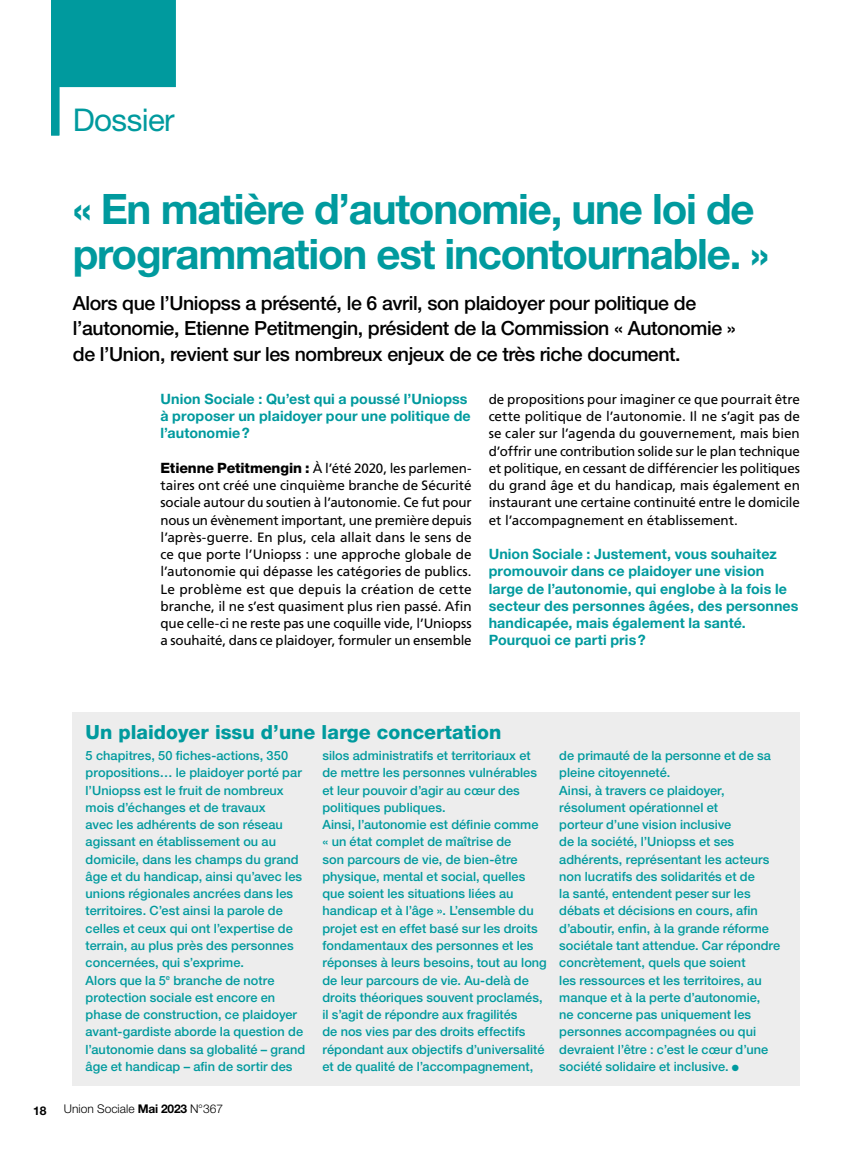
<style>
.page{position:relative;width:851px;height:1149px;background:#fff}
.page>*{position:absolute;margin:0;border:0;box-sizing:border-box;transform-origin:0 0}
.t1{font:700 42px/45px "Helvetica Neue LT Std";letter-spacing:-.03em;color:#009a9e}
.t2{font:31.35px "Helvetica Neue LT Std";letter-spacing:-.02em;color:#009a9e}
.t3{font:500 19.5px/25.5px "Helvetica Neue LT Std";letter-spacing:-.02em;color:#000}
.t4{font:800 19.5px "Helvetica Neue LT Std";color:#009a9e}
.t5{font:700 14.25px/17.2px "Helvetica Neue LT Std";letter-spacing:.005em;color:#009a9e}
.t6{font:13.5px/17.2px "Frutiger";letter-spacing:-.01em;color:#000;text-align:justify}
.t7{font:500 12.75px/17.2px "Helvetica Neue LT Std";letter-spacing:.005em;color:#009a9e}
.t8{font:300 12px "Helvetica Neue LT Std";color:#000}
.t9{font:700 12px "Helvetica Neue LT Std";color:#000}
.s1{font-family:"Helvetica Neue LT Std";font-weight:800;font-size:14.25px}
.s2{font-weight:700}
</style>
<div class="page">
<svg style="left:51px;top:0;width:125px;height:135px"></svg>
<div style="left:73px;top:711px;width:726px;height:373px;background:#ededed"></div>
<h2 class="t2" style="left:73px;top:101px;width:103px">Dossier</h2>
<h1 class="t1" style="left:73px;top:185px;width:697px">« En matière d’autonomie, une loi de programmation est incontournable. »</h1>
<h3 class="t3" style="left:73px;top:290px;width:664px">Alors que l’Uniopss a présenté, le 6 avril, son plaidoyer pour politique de l’autonomie, Etienne Petitmengin, président de la Commission « Autonomie » de l’Union, revient sur les nombreux enjeux de ce très riche document.</h3>
<p class="t5" style="left:160px;top:390px;width:312px">Union Sociale : Qu’est qui a poussé l’Uniopss à proposer un plaidoyer pour une politique de l’autonomie?</p>
<p class="t6" style="left:160px;top:459px;width:313px"><span class="s1">Etienne Petitmengin :</span> À l’été 2020, les parlemen&shy;taires ont créé une cinquième branche de Sécurité sociale autour du soutien à l’autonomie. Ce fut pour nous un évènement important, une première depuis l’après-guerre. En plus, cela allait dans le sens de ce que porte l’Uniopss : une approche globale de l’autonomie qui dépasse les catégories de publics.<br>Le problème est que depuis la création de cette branche, il ne s’est quasiment plus rien passé. Afin que celle-ci ne reste pas une coquille vide, l’Uniopss a souhaité, dans ce plaidoyer, formuler un ensemble</p>
<p class="t6" style="left:488px;top:390px;width:313px">de propositions pour imaginer ce que pourrait être cette politique de l’autonomie. Il ne s’agit pas de se caler sur l’agenda du gouvernement, mais bien d’offrir une contribution solide sur le plan technique et politique, en cessant de différencier les politiques du grand âge et du handicap, mais également en instaurant une certaine continuité entre le domicile et l’accompagnement en établissement.</p>
<p class="t5" style="left:488px;top:545px;width:311px">Union Sociale : Justement, vous souhaitez promouvoir dans ce plaidoyer une vision large de l’autonomie, qui englobe à la fois le secteur des personnes âgées, des personnes handicapée, mais également la santé.<br>Pourquoi ce parti pris?</p>
<p class="t9" style="left:33px;top:1102px;width:15px">18</p>
<h3 class="t4" style="left:86px;top:719px;width:417px">Un plaidoyer issu d’une large concertation</h3>
<p class="t7" style="left:86px;top:746px;width:221px">5 chapitres, 50 fiches-actions, 350 propositions… le plaidoyer porté par l’Uniopss est le fruit de nombreux mois d’échanges et de travaux<br>avec les adhérents de son réseau agissant en établissement ou au domicile, dans les champs du grand âge et du handicap, ainsi qu’avec les unions régionales ancrées dans les territoires. C’est ainsi la parole de celles et ceux qui ont l’expertise de terrain, au plus près des personnes concernées, qui s’exprime.<br>Alors que la 5<sup>e</sup> branche de notre protection sociale est encore en phase de construction, ce plaidoyer avant-gardiste aborde la question de l’autonomie dans sa globalité – grand âge et handicap – afin de sortir des</p>
<p class="t7" style="left:322px;top:746px;width:226px">silos administratifs et territoriaux et de mettre les personnes vulnérables et leur pouvoir d’agir au cœur des politiques publiques.<br>Ainsi, l’autonomie est définie comme « un état complet de maîtrise de<br>son parcours de vie, de bien-être physique, mental et social, quelles que soient les situations liées au handicap et à l’âge ». L’ensemble du projet est en effet basé sur les droits fondamentaux des personnes et les réponses à leurs besoins, tout au long de leur parcours de vie. Au-delà de droits théoriques souvent proclamés, il s’agit de répondre aux fragilités<br>de nos vies par des droits effectifs répondant aux objectifs d’universalité et de qualité de l’accompagnement,</p>
<p class="t7" style="left:559px;top:746px;width:222px">de primauté de la personne et de sa pleine citoyenneté.<br>Ainsi, à travers ce plaidoyer, résolument opérationnel et<br>porteur d’une vision inclusive<br>de la société, l’Uniopss et ses adhérents, représentant les acteurs non lucratifs des solidarités et de<br>la santé, entendent peser sur les débats et décisions en cours, afin d’aboutir, enfin, à la grande réforme sociétale tant attendue. Car répondre concrètement, quels que soient<br>les ressources et les territoires, au manque et à la perte d’autonomie,<br>ne concerne pas uniquement les personnes accompagnées ou qui devraient l’être : c’est le cœur d’une société solidaire et inclusive. ●</p>
<p class="t8" style="left:64px;top:1100px;width:161px">Union Sociale <span class="s2">Mai 2023</span> N°367</p>
</div>
